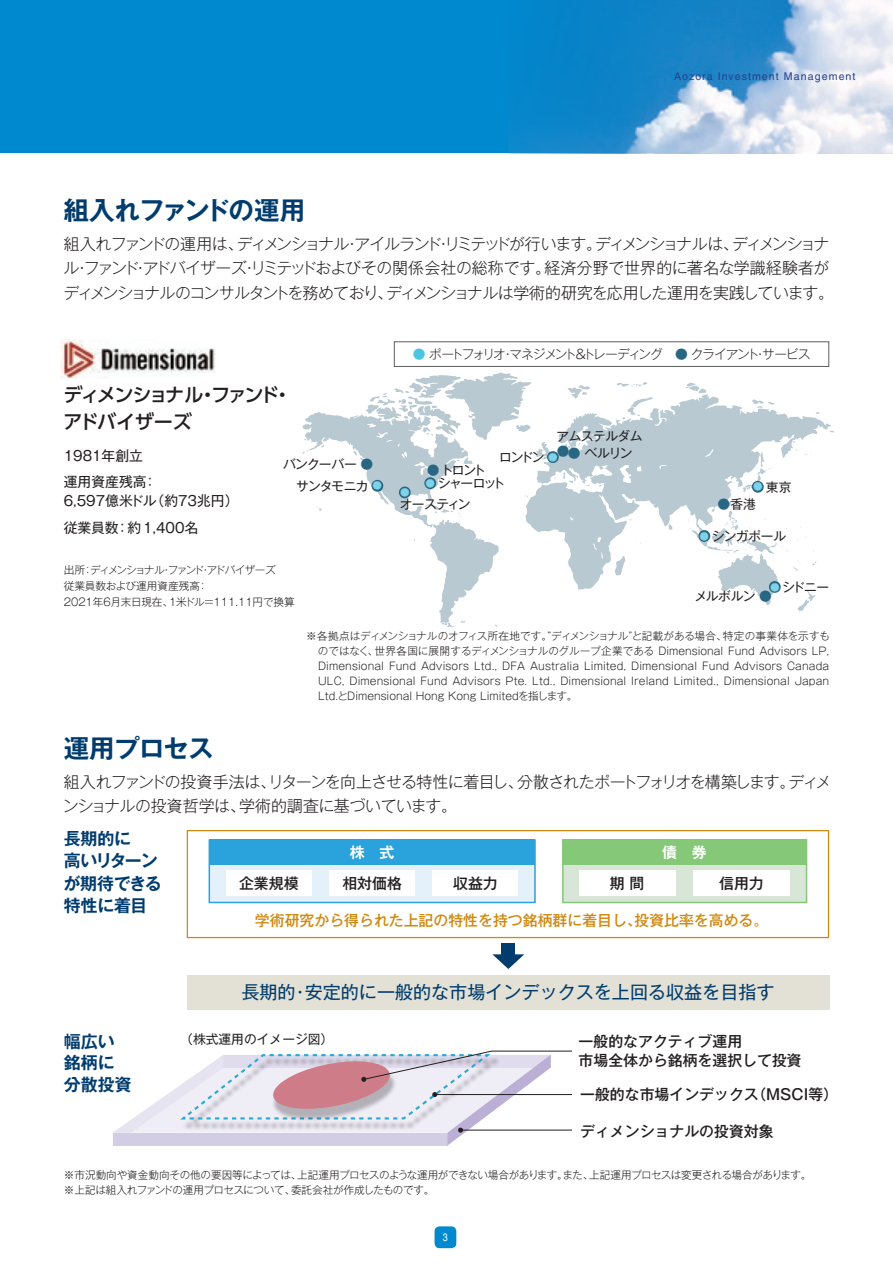
<style>
.page{position:relative;width:893px;height:1263px;background:#fff}
.page>*{position:absolute;margin:0;border:0;box-sizing:border-box;transform-origin:0 0}
.t1{font:700 25.5px "Gothic MB101 Pr 5 De";letter-spacing:-.035em;color:#003c6e}
.t2{font:500 19.2px/26.5px "UD Shin Go Pro";letter-spacing:-.09em;color:#231f20}
.t3{font:18px "Gothic MB101 Pr 5";color:#003c6e}
.t4{font:700 16.95px/22.4px "Gothic MB101 Pr 5 De";letter-spacing:-.01em;color:#003c6e}
.t5{font:300 15.9px/24.5px "Gothic MB101 Pr 5";letter-spacing:-.07em;color:#231f20}
.t6{font:300 15.9px/24.5px "Gothic MB101 Pr 5";letter-spacing:-.05em;color:#231f20}
.t7{font:500 14.85px/19.2px "Gothic MB101 Pr 5";color:#231f20}
.t8{font:500 14.85px "Gothic MB101 Pr 5";color:#ce8911}
.t9{font:700 14.85px "Gothic MB101 Pr 5 De";color:#fff}
.t10{font:13.8px/26.5px "Gothic MB101 Pr 5";color:#231f20}
.t11{font:12.75px "Gothic MB101 Pr 5";letter-spacing:-.045em;color:#231f20}
.t12{font:300 12.75px "Gothic MB101 Pr 5";letter-spacing:-.11em;color:#231f20}
.t13{font:12.75px "Gothic MB101 Pr 5";color:#231f20}
.t14{font:300 12.75px "Gothic MB101 Pr 5";color:#286784}
.t15{font:condensed 10.95px "Helvetica";color:#fff}
.t16{font:300 10.65px/14.9px "Gothic MB101 Pr 5";letter-spacing:-.02em;color:#231f20}
.t17{font:300 10.65px/14.9px "Gothic MB101 Pr 5";letter-spacing:-.04em;color:#231f20}
.t18{font:10.65px "Helvetica CE";letter-spacing:.1em;color:#253f8e}
.t19{font:300 9.6px "Gothic MB101 Pr 5";color:#7fd2e7}
.s1{font-weight:300;color:#286784}
.s2{font-weight:300;font-size:9.6px;color:#7fd2e7}
.s3{color:#4cc6e0}
.s4{color:#286784}
</style>
<div class="page">
<div style="left:435px;top:1226px;width:21px;height:22px;background:#0089cf;border-radius:5px"></div>
<div style="left:0;top:0;width:893px;height:153px;background:#0089cf"></div>
<div style="left:394px;top:341px;width:435px;height:26px;border:1px solid #5b5f5a"></div>
<img style="left:60px;top:340px;width:156px;height:39px">
<svg style="left:567px;top:385px;width:23px;height:9px"></svg>
<svg style="left:686px;top:383px;width:21px;height:11px"></svg>
<svg style="left:616px;top:382px;width:31px;height:5px"></svg>
<svg style="left:722px;top:590px;width:94px;height:22px"></svg>
<svg style="left:302px;top:372px;width:230px;height:255px"></svg>
<svg style="left:525px;top:394px;width:309px;height:196px"></svg>
<div style="left:698px;top:530px;width:12px;height:12px;border:3px solid #286784;border-radius:50%"></div>
<div style="left:769px;top:581px;width:12px;height:12px;border:3px solid #286784;border-radius:50%"></div>
<div style="left:752px;top:481px;width:12px;height:12px;border:3px solid #286784;border-radius:50%"></div>
<div style="left:371px;top:480px;width:12px;height:12px;border:3px solid #286784;border-radius:50%"></div>
<div style="left:547px;top:451px;width:12px;height:12px;border:3px solid #286784;border-radius:50%"></div>
<div style="left:502px;top:943px;width:13px;height:17px;background:#003c6e"></div>
<svg style="left:492px;top:954px;width:32px;height:15px"></svg>
<div style="left:187px;top:975px;width:642px;height:34px;background:#e3e1d5"></div>
<div style="left:187px;top:830px;width:642px;height:108px;border:1px solid #ce8911"></div>
<div style="left:209px;top:839px;width:327px;height:64px;background:#e4f1fa;border:2px solid #2aa2db"></div>
<div style="left:209px;top:839px;width:326px;height:26px;background:#2aa2db"></div>
<div style="left:226px;top:871px;width:85px;height:25px;background:#fff"></div>
<div style="left:330px;top:871px;width:85px;height:25px;background:#fff"></div>
<div style="left:433px;top:871px;width:85px;height:25px;background:#fff"></div>
<div style="left:562px;top:839px;width:245px;height:64px;background:#d7e6d6;border:2px solid #85c878"></div>
<div style="left:562px;top:839px;width:244px;height:26px;background:#85c878"></div>
<div style="left:579px;top:871px;width:96px;height:25px;background:#fff"></div>
<div style="left:693px;top:871px;width:96px;height:25px;background:#fff"></div>
<svg style="left:113px;top:1051px;width:459px;height:94px"></svg>
<img style="left:508px;top:0;width:385px;height:153px">
<div style="left:399px;top:486px;width:12px;height:12px;border:3px solid #286784;border-radius:50%"></div>
<div style="left:424px;top:477px;width:12px;height:12px;border:3px solid #286784;border-radius:50%"></div>
<h1 class="t1" style="left:64px;top:189px;width:243px">組入れファンドの運用</h1>
<p class="t18" style="left:674px;top:70px;width:183px">Aozora Investment Management</p>
<h3 class="t5" style="left:63px;top:230px;width:772px">組入れファンドの運用は、ディメンショナル・アイルランド・リミテッドが行います。ディメンショナルは、ディメンショナル・ファンド・アドバイザーズ・リミテッドおよびその関係会社の総称です。経済分野で世界的に著名な学識経験者がディメンショナルのコンサルタントを務めており、ディメンショナルは学術的研究を応用した運用を実践しています。</h3>
<h2 class="t2" style="left:63px;top:381px;width:230px">ディメンショナル・ファンド・アドバイザーズ</h2>
<p class="t10" style="left:64px;top:441px;width:95px">1981年創立運用資産残高：</p>
<p class="t10" style="left:64px;top:487px;width:176px">6,597億米ドル（約73兆円）従業員数：約1,400名</p>
<p class="t11" style="left:283px;top:454px;width:92px">バンクーバー <span class="s1">●</span></p>
<p class="t11" style="left:296px;top:475px;width:87px">サンタモニカ <span class="s2">●</span></p>
<p class="t16" style="left:64px;top:561px;width:233px;line-height:15.9px">出所：ディメンショナル・ファンド・アドバイザーズ<br>従業員数および運用資産残高：<br>2021年6月末日現在、1米ドル＝111.11円で換算</p>
<p class="t12" style="left:413px;top:343px;width:399px"><span class="s3">●</span> ポートフォリオ・マネジメント＆トレーディング　<span class="s4">●</span> クライアント・サービス</p>
<p class="t11" style="left:556px;top:425px;width:88px">アムステルダム</p>
<p class="t14" style="left:557px;top:441px;width:14px">●</p>
<p class="t11" style="left:568px;top:443px;width:66px"><span class="s1">●</span> ベルリン</p>
<p class="t11" style="left:499px;top:446px;width:60px">ロンドン <span class="s2">●</span></p>
<p class="t11" style="left:427px;top:460px;width:61px"><span class="s1">●</span> トロント</p>
<p class="t11" style="left:425px;top:473px;width:81px"><span class="s2">●</span> シャーロット</p>
<p class="t19" style="left:400px;top:484px;width:11px">●</p>
<p class="t11" style="left:400px;top:494px;width:72px">オースティン</p>
<p class="t11" style="left:753px;top:476px;width:40px"><span class="s2">●</span> 東京</p>
<p class="t11" style="left:718px;top:494px;width:40px"><span class="s1">●</span>香港</p>
<p class="t11" style="left:700px;top:525px;width:88px"><span class="s2">●</span> シンガポール</p>
<p class="t11" style="left:770px;top:576px;width:61px"><span class="s2">●</span> シドニー</p>
<p class="t11" style="left:695px;top:585px;width:79px">メルボルン <span class="s1">●</span></p>
<h1 class="t1" style="left:64px;top:727px;width:151px">運用プロセス</h1>
<p class="t16" style="left:318px;top:628px;width:514px;text-align:justify;text-indent:-12px">※各拠点はディメンショナルのオフィス所在地です。“ディメンショナル”と記載がある場合、特定の事業体を示すものではなく、世界各国に展開するディメンショナルのグループ企業である Dimensional Fund Advisors LP, Dimensional Fund Advisors Ltd., DFA Australia Limited, Dimensional Fund Advisors Canada ULC, Dimensional Fund Advisors Pte. Ltd., Dimensional Ireland Limited., Dimensional Japan Ltd.とDimensional Hong Kong Limitedを指します。</p>
<h3 class="t6" style="left:63px;top:768px;width:770px">組入れファンドの投資手法は、リターンを向上させる特性に着目し、分散されたポートフォリオを構築します。ディメンショナルの投資哲学は、学術的調査に基づいています。</h3>
<h3 class="t4" style="left:63px;top:826px;width:100px">長期的に<br>高いリターンが期待できる特性に着目</h3>
<h3 class="t9" style="left:350px;top:840px;width:46px">株　式</h3>
<h3 class="t9" style="left:662px;top:840px;width:46px">債　券</h3>
<h3 class="t7" style="left:239px;top:872px;width:61px">企業規模</h3>
<h3 class="t7" style="left:342px;top:872px;width:61px">相対価格</h3>
<h3 class="t7" style="left:453px;top:872px;width:46px">収益力</h3>
<h3 class="t7" style="left:610px;top:872px;width:36px">期 間</h3>
<h3 class="t7" style="left:719px;top:872px;width:46px">信用力</h3>
<h3 class="t8" style="left:255px;top:908px;width:515px">学術研究から得られた上記の特性を持つ銘柄群に着目し、投資比率を高める。</h3>
<h3 class="t3" style="left:241px;top:977px;width:535px">長期的・安定的に一般的な市場インデックスを上回る収益を目指す</h3>
<h3 class="t4" style="left:64px;top:1030px;width:70px;line-height:21.3px">幅広い銘柄に分散投資</h3>
<p class="t13" style="left:180px;top:1029px;width:155px">（株式運用のイメージ図）</p>
<h3 class="t7" style="left:579px;top:1031px;width:225px">一般的なアクティブ運用　<br>市場全体から銘柄を選択して投資</h3>
<h3 class="t7" style="left:580px;top:1084px;width:259px">一般的な市場インデックス（MSCI等）</h3>
<h3 class="t7" style="left:580px;top:1120px;width:195px">ディメンショナルの投資対象</h3>
<p class="t17" style="left:64px;top:1166px;width:749px">※市況動向や資金動向その他の要因等によっては、上記運用プロセスのような運用ができない場合があります。また、上記運用プロセスは変更される場合があります。※上記は組入れファンドの運用プロセスについて、委託会社が作成したものです。</p>
<p class="t15" style="left:443px;top:1231px;width:6px">3</p>
</div>
